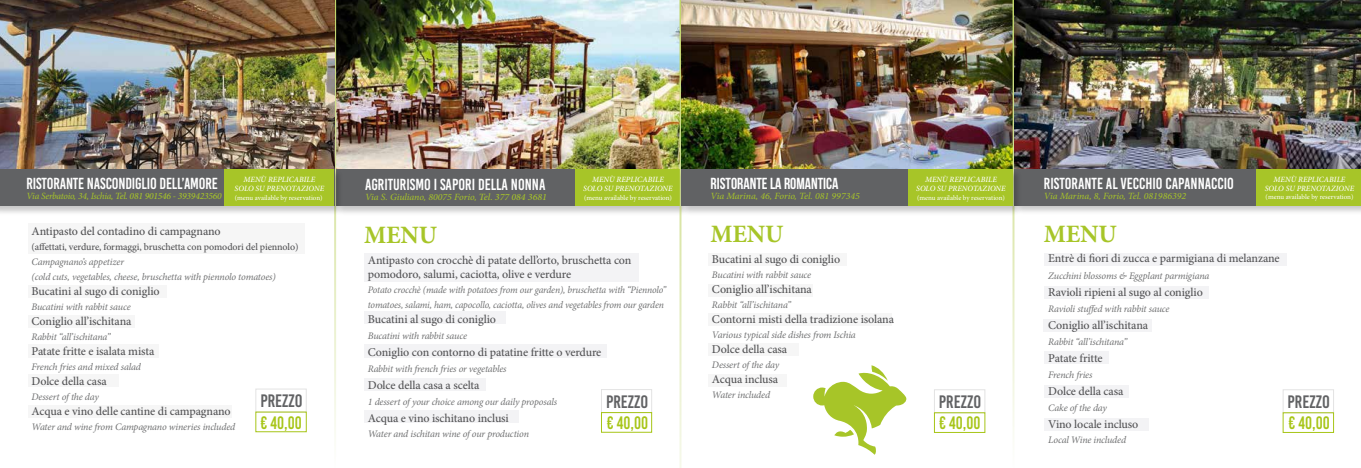
<style>
.page{position:relative;width:1361px;height:468px;background:#fff}
.page>*{position:absolute;margin:0;border:0;box-sizing:border-box;transform-origin:0 0}
.t1{font:700 25px "Minion Pro";letter-spacing:-.01em;color:#a7c528}
.t2{font:18px "Bebas Kai";color:#a7c518;scale:.9 1}
.t3{font:18px "Bebas Kai";color:#616264}
.t4{font:16px "Bebas Kai";color:#fff}
.t5{font:700 16px "Bebas Neue";color:#fff}
.t6{font:500 12px/14px "Minion Pro";letter-spacing:-.01em;color:#535355}
.t7{font:italic 10px/15px "Minion Pro";letter-spacing:-.02em;color:#707172}
.t8{font:500 10px "Minion Pro";letter-spacing:-.01em;color:#535355}
.t9{font:italic 9.5px "Minion Pro";letter-spacing:-.005em;color:#a7c528;scale:1.04 1}
.t10{font:italic 500 9.5px "Minion Pro";letter-spacing:-.02em;color:#a7c528}
.t11{font:italic 500 8px/9px "Minion Pro";color:#fff;text-align:center}
.t12{font:7px "Minion Pro";color:#fff}
.s1{font-weight:400}
.s2{font-weight:500}
</style>
<div class="page">
<img style="left:336px;top:0;width:343px;height:168px">
<div style="left:364px;top:253px;width:275px;height:29px;background:#f3f3f5"></div>
<div style="left:364px;top:311px;width:141px;height:13px;background:#f3f3f5"></div>
<div style="left:364px;top:410px;width:155px;height:13px;background:#f3f3f5"></div>
<div style="left:364px;top:344px;width:243px;height:13px;background:#f3f3f5"></div>
<div style="left:364px;top:377px;width:122px;height:13px;background:#f3f3f5"></div>
<div style="left:335px;top:168px;width:354px;height:48px;background:#000;opacity:.22"></div>
<div style="left:336px;top:169px;width:343px;height:37px;background:#616264"></div>
<div style="left:601px;top:389px;width:51px;height:24px;border:1px solid #e3e3e3"></div>
<div style="left:601px;top:412px;width:51px;height:21px;border:1px solid #a7c518"></div>
<hr style="left:334px;top:0;width:2px;height:468px;background:#bfd366">
<div style="left:574px;top:169px;width:105px;height:37px;background:#a7c528"></div>
<img style="left:0;top:0;width:334px;height:168px">
<div style="left:28px;top:223px;width:276px;height:30px;background:#f6f6f6"></div>
<div style="left:28px;top:285px;width:138px;height:12px;background:#f6f6f6"></div>
<div style="left:28px;top:315px;width:107px;height:13px;background:#f6f6f6"></div>
<div style="left:28px;top:374px;width:91px;height:12px;background:#f6f6f6"></div>
<div style="left:28px;top:404px;width:204px;height:13px;background:#f6f6f6"></div>
<div style="left:28px;top:344px;width:131px;height:14px;background:#f6f6f6"></div>
<div style="left:0;top:168px;width:344px;height:47px;background:#000;opacity:.22"></div>
<div style="left:0;top:169px;width:334px;height:37px;background:#616264"></div>
<div style="left:255px;top:388px;width:52px;height:24px;border:1px solid #e3e3e3"></div>
<div style="left:255px;top:411px;width:52px;height:21px;border:1px solid #a7c518"></div>
<div style="left:225px;top:169px;width:109px;height:37px;background:#a7c528"></div>
<hr style="left:679px;top:0;width:2px;height:468px;background:#bfd366">
<img style="left:681px;top:0;width:331px;height:168px">
<hr style="left:1012px;top:0;width:2px;height:468px;background:#bfd366">
<img style="left:1014px;top:0;width:347px;height:168px">
<div style="left:1044px;top:253px;width:242px;height:13px;background:#f3f3f5"></div>
<div style="left:1044px;top:286px;width:164px;height:13px;background:#f3f3f5"></div>
<div style="left:1044px;top:319px;width:108px;height:13px;background:#f3f3f5"></div>
<div style="left:1044px;top:351px;width:65px;height:13px;background:#f3f3f5"></div>
<div style="left:1044px;top:384px;width:84px;height:13px;background:#f3f3f5"></div>
<div style="left:1044px;top:418px;width:104px;height:12px;background:#f3f3f5"></div>
<div style="left:1013px;top:168px;width:348px;height:47px;background:#000;opacity:.22"></div>
<div style="left:1014px;top:169px;width:347px;height:37px;background:#616264"></div>
<svg style="left:813px;top:365px;width:94px;height:89px"></svg>
<div style="left:1282px;top:389px;width:52px;height:24px;border:1px solid #e3e3e3"></div>
<div style="left:1282px;top:412px;width:52px;height:21px;border:1px solid #a7c518"></div>
<div style="left:708px;top:253px;width:138px;height:13px;background:#f6f6f6"></div>
<div style="left:708px;top:284px;width:104px;height:12px;background:#f6f6f6"></div>
<div style="left:708px;top:313px;width:183px;height:13px;background:#f6f6f6"></div>
<div style="left:708px;top:343px;width:91px;height:13px;background:#f6f6f6"></div>
<div style="left:708px;top:374px;width:78px;height:13px;background:#f6f6f6"></div>
<div style="left:680px;top:168px;width:342px;height:48px;background:#000;opacity:.22"></div>
<div style="left:681px;top:169px;width:331px;height:37px;background:#616264"></div>
<div style="left:934px;top:389px;width:51px;height:24px;border:1px solid #e3e3e3"></div>
<div style="left:934px;top:412px;width:51px;height:21px;border:1px solid #a7c518"></div>
<div style="left:907px;top:169px;width:105px;height:37px;background:#a7c528"></div>
<div style="left:1256px;top:169px;width:105px;height:37px;background:#a7c528"></div>
<h3 class="t4" style="left:27px;top:175px;width:193px">RISTORANTE NASCONDIGLIO DELL’AMORE</h3>
<p class="t10" style="left:27px;top:189px;width:197px"><span class="s1">Via Serbatoio, 34, Ischia,</span> Tel. 081 901546 - 3939423560</p>
<p class="t11" style="left:235px;top:175px;width:91px">MENÙ REPLICABILE<br>SOLO SU PRENOTAZIONE</p>
<p class="t12" style="left:235px;top:193px;width:89px">(menu available by reservation)</p>
<h3 class="t4" style="left:365px;top:175px;width:182px">AGRITURISMO I SAPORI DELLA NONNA</h3>
<p class="t9" style="left:365px;top:190px;width:176px">Via S. Giuliano, 80075 Forio, <span class="s2">Tel. 377 084 3681</span></p>
<p class="t11" style="left:583px;top:175px;width:91px">MENÙ REPLICABILE<br>SOLO SU PRENOTAZIONE</p>
<p class="t12" style="left:584px;top:193px;width:89px">(menu available by reservation)</p>
<h3 class="t5" style="left:710px;top:174px;width:129px">RISTORANTE LA ROMANTICA</h3>
<p class="t9" style="left:710px;top:189px;width:145px">Via Marina, 46, Forio, Tel. 081 997345</p>
<p class="t11" style="left:916px;top:175px;width:91px">MENÙ REPLICABILE<br>SOLO SU PRENOTAZIONE</p>
<p class="t12" style="left:917px;top:193px;width:89px">(menu available by reservation)</p>
<h3 class="t4" style="left:1044px;top:175px;width:191px">RISTORANTE AL VECCHIO CAPANNACCIO</h3>
<p class="t9" style="left:1044px;top:189px;width:138px">Via Marina, 8, Forio, Tel. 081986392</p>
<p class="t11" style="left:1264px;top:175px;width:91px">MENÙ REPLICABILE<br>SOLO SU PRENOTAZIONE</p>
<p class="t12" style="left:1265px;top:192px;width:89px">(menu available by reservation)</p>
<p class="t6" style="left:32px;top:224px;width:191px">Antipasto del contadino di campagnano</p>
<p class="t8" style="left:32px;top:240px;width:268px">(affettati, verdure, formaggi, bruschetta con pomodori del piennolo)</p>
<p class="t7" style="left:32px;top:254px;width:246px">Campagnano’s appetizer<br>(cold cuts, vegetables, cheese, bruschetta with piennolo tomatoes)</p>
<p class="t6" style="left:32px;top:284px;width:130px">Bucatini al sugo di coniglio</p>
<p class="t7" style="left:32px;top:299px;width:101px">Bucatini with rabbit sauce</p>
<p class="t6" style="left:32px;top:314px;width:101px">Coniglio all’ischitana</p>
<p class="t7" style="left:32px;top:329px;width:80px">Rabbit “all’ischitana”</p>
<p class="t6" style="left:32px;top:344px;width:124px">Patate fritte e isalata mista</p>
<p class="t7" style="left:32px;top:359px;width:111px">French fries and mixed salad</p>
<p class="t6" style="left:32px;top:374px;width:77px">Dolce della casa</p>
<p class="t7" style="left:32px;top:389px;width:69px">Dessert of the day</p>
<p class="t6" style="left:32px;top:404px;width:201px">Acqua e vino delle cantine di campagnano</p>
<p class="t7" style="left:32px;top:419px;width:205px">Water and wine from Campagnano wineries included</p>
<h2 class="t3" style="left:260px;top:391px;width:44px">PREZZO</h2>
<h2 class="t2" style="left:260px;top:413px;width:48px">€ 40,00</h2>
<h1 class="t1" style="left:364px;top:217px;width:74px">MENU</h1>
<p class="t6" style="left:368px;top:253px;width:265px">Antipasto con crocchè di patate dell’orto, bruschetta con pomodoro, salumi, caciotta, olive e verdure</p>
<p class="t7" style="left:368px;top:282px;width:300px">Potato crocchè (made with potatoes from our garden), bruschetta with “Piennolo” tomatoes, salami, ham, capocollo, caciotta, olives and vegetables from our garden</p>
<p class="t6" style="left:368px;top:312px;width:130px">Bucatini al sugo di coniglio</p>
<p class="t7" style="left:368px;top:328px;width:101px">Bucatini with rabbit sauce</p>
<p class="t6" style="left:368px;top:345px;width:235px">Coniglio con contorno di patatine fritte o verdure</p>
<p class="t7" style="left:368px;top:361px;width:140px">Rabbit with french fries or vegetables</p>
<p class="t6" style="left:368px;top:378px;width:113px">Dolce della casa a scelta</p>
<p class="t7" style="left:368px;top:394px;width:191px">1 dessert of your choice among our daily proposals</p>
<p class="t6" style="left:368px;top:411px;width:143px">Acqua e vino ischitano inclusi</p>
<p class="t7" style="left:368px;top:426px;width:163px">Water and ischitan wine of our production</p>
<h2 class="t3" style="left:606px;top:392px;width:44px">PREZZO</h2>
<h2 class="t2" style="left:607px;top:413px;width:48px">€ 40,00</h2>
<h1 class="t1" style="left:710px;top:216px;width:74px">MENU</h1>
<p class="t6" style="left:712px;top:252px;width:130px">Bucatini al sugo di coniglio</p>
<p class="t7" style="left:712px;top:267px;width:101px">Bucatini with rabbit sauce</p>
<p class="t6" style="left:712px;top:282px;width:101px">Coniglio all’ischitana</p>
<p class="t7" style="left:712px;top:297px;width:80px">Rabbit “all’ischitana”</p>
<p class="t6" style="left:712px;top:312px;width:184px">Contorni misti della tradizione isolana</p>
<p class="t7" style="left:712px;top:327px;width:145px">Various typical side dishes from Ischia</p>
<p class="t6" style="left:712px;top:342px;width:77px">Dolce della casa</p>
<p class="t7" style="left:712px;top:357px;width:69px">Dessert of the day</p>
<p class="t6" style="left:712px;top:372px;width:68px">Acqua inclusa</p>
<p class="t7" style="left:712px;top:387px;width:60px">Water included</p>
<h2 class="t3" style="left:939px;top:392px;width:44px">PREZZO</h2>
<h2 class="t2" style="left:939px;top:413px;width:48px">€ 40,00</h2>
<h1 class="t1" style="left:1044px;top:216px;width:74px">MENU</h1>
<p class="t6" style="left:1048px;top:252px;width:233px">Entrè di fiori di zucca e parmigiana di melanzane</p>
<p class="t7" style="left:1048px;top:269px;width:163px">Zucchini blossoms &amp; Eggplant parmigiana</p>
<p class="t6" style="left:1048px;top:285px;width:156px">Ravioli ripieni al sugo al coniglio</p>
<p class="t7" style="left:1048px;top:301px;width:123px">Ravioli stuffed with rabbit sauce</p>
<p class="t6" style="left:1048px;top:318px;width:101px">Coniglio all’ischitana</p>
<p class="t7" style="left:1048px;top:334px;width:80px">Rabbit “all’ischitana”</p>
<p class="t6" style="left:1048px;top:351px;width:56px">Patate fritte</p>
<p class="t7" style="left:1048px;top:367px;width:46px">French fries</p>
<p class="t6" style="left:1048px;top:384px;width:77px">Dolce della casa</p>
<p class="t7" style="left:1048px;top:400px;width:60px">Cake of the day</p>
<p class="t6" style="left:1048px;top:417px;width:92px">Vino locale incluso</p>
<p class="t7" style="left:1048px;top:432px;width:79px">Local Wine included</p>
<h2 class="t3" style="left:1287px;top:392px;width:44px">PREZZO</h2>
<h2 class="t2" style="left:1288px;top:413px;width:48px">€ 40,00</h2>
</div>
